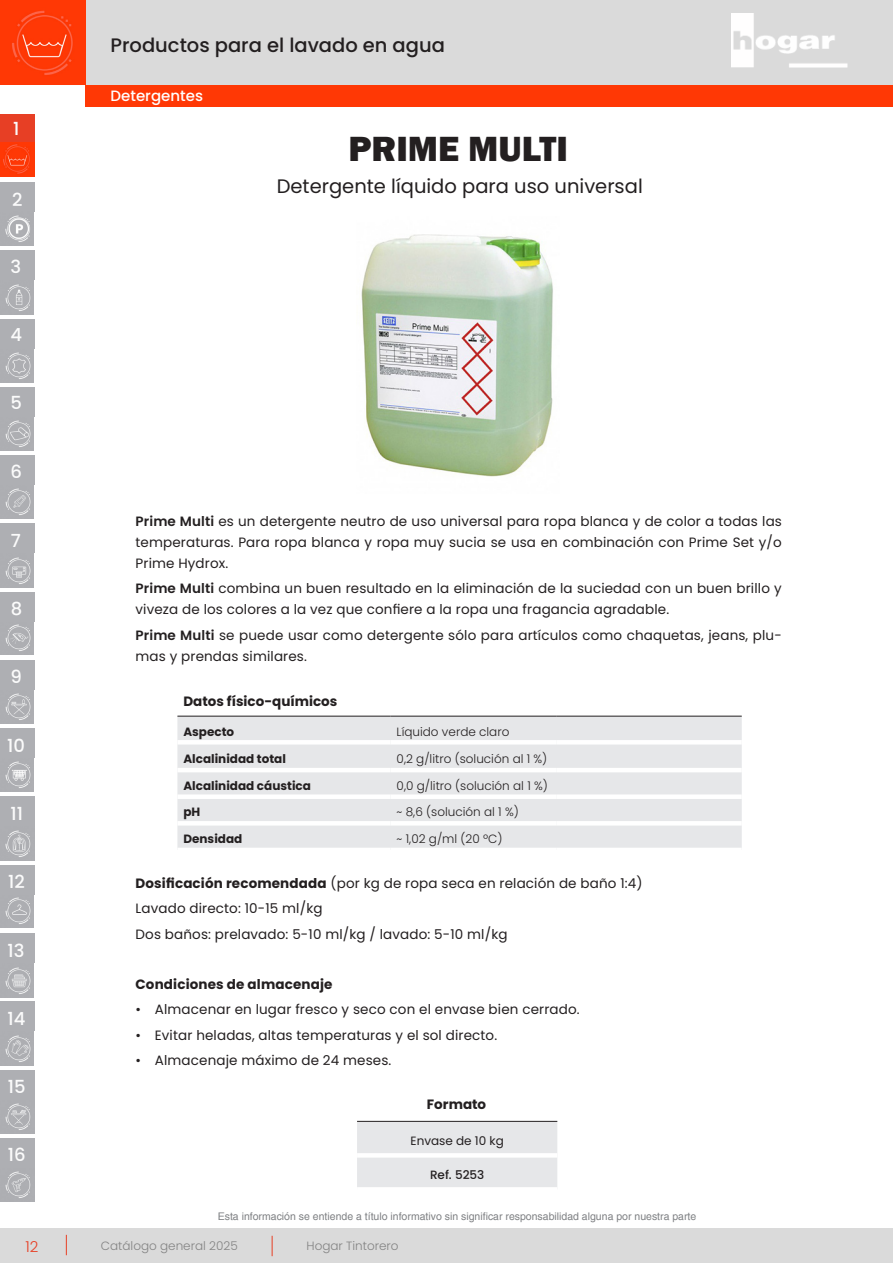
<style>
.page{position:relative;width:893px;height:1263px;background:#fff}
.page>*{position:absolute;margin:0;border:0;box-sizing:border-box;transform-origin:0 0}
.t1{font:800 36px "Franklin Gothic";color:#231f20}
.Estilo_de_párrafo_1{font:19.5px "Poppins";color:#231f20}
.t2{font:500 19.5px "Poppins";color:#231f20}
.t3{font:500 18px "Poppins";color:#fbfbfb}
.t4{font:500 15px "Poppins";color:#fff}
.t5{font:300 15px "Poppins";color:#e73f25}
.Estilo_de_párrafo_1-2{font:13.5px/21px "Poppins";letter-spacing:.01em;color:#231f20}
.Estilo_de_párrafo_1-3{font:700 13.5px "Poppins";color:#231f20}
.Estilo_de_párrafo_1-4{font:300 12px "Poppins";color:#231f20}
.Estilo_de_párrafo_1-5{font:700 12px "Poppins";color:#231f20}
.t6{font:300 12px "Poppins";color:#838383}
.Estilo_de_párrafo_1-6{font:12px "Poppins";color:#231f20}
.Estilo_de_párrafo_1-7{font:500 12px "Poppins";color:#231f20}
.t7{font:10.5px "Helvetica";color:#7e8083}
.s1{font-weight:600}
.s2{font-weight:700}
</style>
<div class="page">
<div style="left:0;top:1229px;width:893px;height:34px;background:#dadada"></div>
<svg style="left:272px;top:1236px;width:1px;height:20px"></svg>
<svg style="left:66px;top:1235px;width:1px;height:20px"></svg>
<div style="left:85px;top:0;width:808px;height:85px;background:#dadada"></div>
<img style="left:731px;top:14px;width:116px;height:53px">
<div style="left:0;top:114px;width:34px;height:30px;background:#e73f25"></div>
<img style="left:0;top:348px;width:34px;height:34px">
<div style="left:0;top:182px;width:34px;height:30px;background:#aeafb3"></div>
<img style="left:0;top:280px;width:34px;height:34px">
<div style="left:0;top:250px;width:34px;height:30px;background:#aeafb3"></div>
<img style="left:0;top:212px;width:34px;height:34px">
<div style="left:0;top:319px;width:34px;height:29px;background:#aeafb3"></div>
<img style="left:0;top:417px;width:34px;height:34px">
<div style="left:0;top:387px;width:34px;height:30px;background:#aeafb3"></div>
<img style="left:0;top:485px;width:34px;height:34px">
<div style="left:0;top:455px;width:34px;height:30px;background:#aeafb3"></div>
<img style="left:0;top:553px;width:34px;height:34px">
<div style="left:0;top:523px;width:34px;height:30px;background:#aeafb3"></div>
<img style="left:0;top:621px;width:34px;height:33px">
<div style="left:0;top:592px;width:34px;height:29px;background:#aeafb3"></div>
<img style="left:0;top:690px;width:34px;height:34px">
<div style="left:0;top:660px;width:34px;height:30px;background:#aeafb3"></div>
<img style="left:0;top:758px;width:34px;height:33px">
<div style="left:0;top:728px;width:34px;height:30px;background:#aeafb3"></div>
<img style="left:0;top:826px;width:34px;height:34px">
<div style="left:0;top:796px;width:34px;height:30px;background:#aeafb3"></div>
<img style="left:0;top:895px;width:34px;height:33px">
<div style="left:0;top:865px;width:34px;height:30px;background:#aeafb3"></div>
<img style="left:0;top:963px;width:34px;height:34px">
<div style="left:0;top:933px;width:34px;height:30px;background:#aeafb3"></div>
<img style="left:0;top:1031px;width:34px;height:34px">
<div style="left:0;top:1001px;width:34px;height:30px;background:#aeafb3"></div>
<img style="left:0;top:1099px;width:34px;height:34px">
<div style="left:0;top:1070px;width:34px;height:29px;background:#aeafb3"></div>
<img style="left:0;top:1167px;width:34px;height:34px">
<div style="left:0;top:1138px;width:34px;height:29px;background:#aeafb3"></div>
<div style="left:85px;top:85px;width:808px;height:21px;background:#ff3805"></div>
<img style="left:0;top:0;width:85px;height:85px">
<img style="left:1px;top:142px;width:33px;height:34px">
<hr style="left:0;top:142px;width:1px;height:34px;background:#e73f25">
<img style="left:361px;top:234px;width:192px;height:243px">
<div style="left:177px;top:717px;width:565px;height:131px;background:#e6e7e9"></div>
<hr style="left:177px;top:740px;width:214px;height:4px;background:#fff">
<hr style="left:391px;top:740px;width:165px;height:4px;background:#fff">
<hr style="left:556px;top:740px;width:186px;height:4px;background:#fff">
<hr style="left:177px;top:768px;width:214px;height:4px;background:#fff">
<hr style="left:391px;top:768px;width:165px;height:4px;background:#fff">
<hr style="left:556px;top:768px;width:186px;height:4px;background:#fff">
<div style="left:177px;top:794px;width:214px;height:5px;background:#fff"></div>
<div style="left:391px;top:794px;width:165px;height:5px;background:#fff"></div>
<div style="left:556px;top:794px;width:186px;height:5px;background:#fff"></div>
<hr style="left:177px;top:821px;width:214px;height:4px;background:#fff">
<hr style="left:391px;top:821px;width:165px;height:4px;background:#fff">
<hr style="left:556px;top:821px;width:186px;height:4px;background:#fff">
<hr style="left:177px;top:716px;width:214px;height:1px;background:#231f20">
<hr style="left:391px;top:716px;width:165px;height:1px;background:#231f20">
<hr style="left:556px;top:716px;width:186px;height:1px;background:#231f20">
<div style="left:357px;top:1122px;width:200px;height:65px;background:#e6e7e9"></div>
<hr style="left:357px;top:1153px;width:200px;height:4px;background:#fff">
<hr style="left:357px;top:1121px;width:200px;height:1px;background:#231f20">
<h3 class="t3" style="left:13px;top:119px;width:8px">1</h3>
<h3 class="t3" style="left:12px;top:189px;width:12px">2</h3>
<h3 class="t3" style="left:10px;top:256px;width:12px">3</h3>
<h3 class="t3" style="left:10px;top:324px;width:13px">4</h3>
<h3 class="t3" style="left:10px;top:393px;width:13px">5</h3>
<h3 class="t3" style="left:10px;top:461px;width:13px">6</h3>
<h3 class="t3" style="left:11px;top:530px;width:12px">7</h3>
<h3 class="t3" style="left:11px;top:598px;width:13px">8</h3>
<h3 class="t3" style="left:10px;top:666px;width:13px">9</h3>
<h3 class="t3" style="left:7px;top:735px;width:19px">10</h3>
<h3 class="t3" style="left:11px;top:803px;width:14px">11</h3>
<h3 class="t3" style="left:8px;top:871px;width:18px">12</h3>
<h3 class="t3" style="left:8px;top:940px;width:18px">13</h3>
<h3 class="t3" style="left:8px;top:1008px;width:19px">14</h3>
<h3 class="t3" style="left:8px;top:1076px;width:19px">15</h3>
<h3 class="t3" style="left:8px;top:1144px;width:19px">16</h3>
<p class="t5" style="left:26px;top:1237px;width:14px">12</p>
<h2 class="t2" style="left:111px;top:34px;width:336px">Productos para el lavado en agua</h2>
<p class="t4" style="left:111px;top:87px;width:94px">Detergentes</p>
<p class="t1" style="left:348px;top:125px;width:221px">PRIME MULTI</p>
<p class="Estilo_de_párrafo_1" style="left:277px;top:175px;width:367px">Detergente líquido para uso universal</p>
<p class="Estilo_de_párrafo_1-2" style="left:136px;top:511px;width:648px;text-align:justify"><span class="s1">Prime Multi</span> es un detergente neutro de uso universal para ropa blanca y de color a todas las temperaturas. Para ropa blanca y ropa muy sucia se usa en combinación con Prime Set y/o Prime Hydrox.</p>
<p class="Estilo_de_párrafo_1-2" style="left:136px;top:578px;width:648px"><span class="s1">Prime Multi</span> combina un buen resultado en la eliminación de la suciedad con un buen brillo y viveza de los colores a la vez que confiere a la ropa una fragancia agradable.</p>
<p class="Estilo_de_párrafo_1-2" style="left:136px;top:624px;width:648px"><span class="s1">Prime Multi</span> se puede usar como detergente sólo para artículos como chaquetas, jeans, plu&shy;mas y prendas similares.</p>
<p class="Estilo_de_párrafo_1-3" style="left:183px;top:694px;width:155px">Datos físico-químicos</p>
<p class="Estilo_de_párrafo_1-5" style="left:183px;top:724px;width:52px">Aspecto</p>
<p class="Estilo_de_párrafo_1-4" style="left:397px;top:724px;width:114px">Líquido verde claro</p>
<p class="Estilo_de_párrafo_1-5" style="left:183px;top:751px;width:104px">Alcalinidad total</p>
<p class="Estilo_de_párrafo_1-4" style="left:397px;top:751px;width:152px">0,2 g/litro (solución al 1 %)</p>
<p class="Estilo_de_párrafo_1-5" style="left:183px;top:778px;width:129px">Alcalinidad cáustica</p>
<p class="Estilo_de_párrafo_1-4" style="left:397px;top:778px;width:153px">0,0 g/litro (solución al 1 %)</p>
<p class="Estilo_de_párrafo_1-5" style="left:183px;top:805px;width:18px">pH</p>
<p class="Estilo_de_párrafo_1-4" style="left:397px;top:805px;width:124px">~ 8,6 (solución al 1 %)</p>
<p class="Estilo_de_párrafo_1-5" style="left:183px;top:832px;width:60px">Densidad</p>
<p class="Estilo_de_párrafo_1-4" style="left:397px;top:832px;width:107px">~ 1,02 g/ml (20 ºC)</p>
<p class="Estilo_de_párrafo_1-2" style="left:136px;top:873px;width:508px"><span class="s2">Dosificación recomendada</span> (por kg de ropa seca en relación de baño 1:4)</p>
<p class="Estilo_de_párrafo_1-2" style="left:136px;top:898px;width:188px">Lavado directo: 10-15 ml/kg</p>
<p class="Estilo_de_párrafo_1-2" style="left:136px;top:923px;width:373px">Dos baños: prelavado: 5-10 ml/kg / lavado: 5-10 ml/kg</p>
<p class="Estilo_de_párrafo_1-3" style="left:136px;top:976px;width:198px">Condiciones de almacenaje</p>
<p class="Estilo_de_párrafo_1-2" style="left:136px;top:999px;width:446px">• Almacenar en lugar fresco y seco con el envase bien cerrado.</p>
<p class="Estilo_de_párrafo_1-2" style="left:136px;top:1024px;width:363px">• Evitar heladas, altas temperaturas y el sol directo.</p>
<p class="Estilo_de_párrafo_1-2" style="left:136px;top:1050px;width:257px">• Almacenaje máximo de 24 meses.</p>
<p class="Estilo_de_párrafo_1-3" style="left:427px;top:1096px;width:61px">Formato</p>
<p class="Estilo_de_párrafo_1-6" style="left:411px;top:1133px;width:95px">Envase de 10 kg</p>
<p class="Estilo_de_párrafo_1-7" style="left:430px;top:1167px;width:56px">Ref. 5253</p>
<p class="t7" style="left:218px;top:1210px;width:480px">Esta información se entiende a título informativo sin significar responsabilidad alguna por nuestra parte</p>
<p class="t6" style="left:101px;top:1239px;width:138px">Catálogo general 2025</p>
<p class="t6" style="left:306px;top:1239px;width:94px">Hogar Tintorero</p>
</div>
